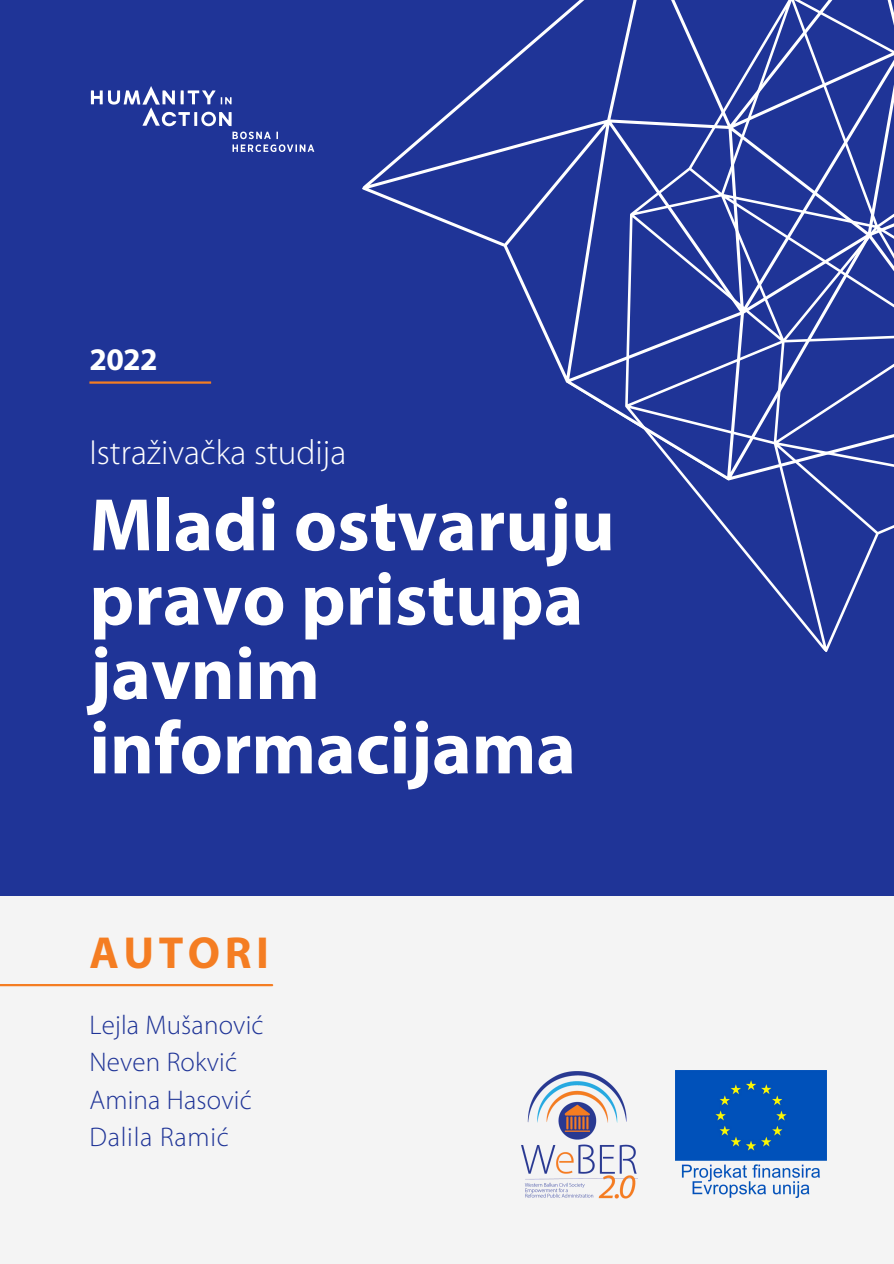
<style>
.page{position:relative;width:894px;height:1264px;background:#fff}
.page>*{position:absolute;margin:0;border:0;box-sizing:border-box;transform-origin:0 0}
.t1{font:700 75px/74.2px "Myriad Pro";color:#fff}
.t2{font:700 45px "Myriad Pro";letter-spacing:.1em;color:#f47d22}
.t3{font:300 34.95px "Myriad Pro";color:#fff}
.t4{font:700 31.5px "Myriad Pro";color:#fff}
.t5{font:300 27px/37.2px "Myriad Pro";letter-spacing:.005em;color:#1f3497}
</style>
<div class="page">
<div style="left:0;top:0;width:893px;height:1263px;background:#1f3497"></div>
<svg style="left:362px;top:79px;width:126px;height:162px"></svg>
<svg style="left:488px;top:0;width:405px;height:652px"></svg>
<div style="left:0;top:896px;width:893px;height:367px;background:#f4f4f4"></div>
<svg style="left:91px;top:86px;width:223px;height:66px"></svg>
<img style="left:521px;top:1071px;width:116px;height:127px">
<img style="left:675px;top:1070px;width:151px;height:127px">
<hr style="left:0;top:984px;width:272px;height:2px;background:#f47d22">
<hr style="left:89px;top:381px;width:122px;height:3px;background:#f47d22">
<p class="t4" style="left:89px;top:346px;width:70px">2022</p>
<p class="t3" style="left:89px;top:437px;width:258px">Istraživačka studija</p>
<h1 class="t1" style="left:89px;top:494px;width:526px">Mladi ostvaruju pravo pristupa javnim informacijama</h1>
<h2 class="t2" style="left:89px;top:934px;width:181px">AUTORI</h2>
<p class="t5" style="left:89px;top:1008px;width:176px">Lejla Mušanović<br>Neven Rokvić<br>Amina Hasović<br>Dalila Ramić</p>
</div>
